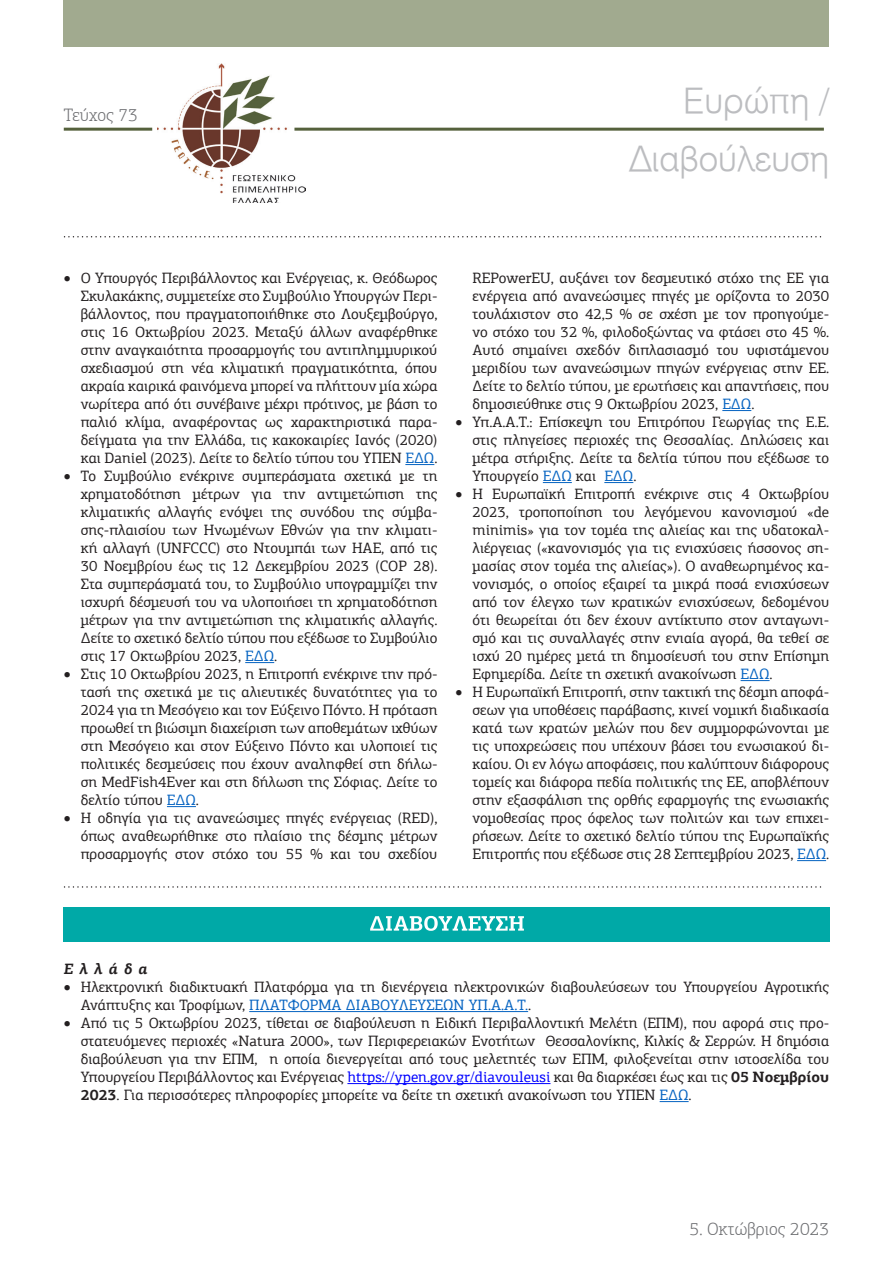
<style>
.page{position:relative;width:893px;height:1263px;background:#fff}
.page>*{position:absolute;margin:0;border:0;box-sizing:border-box;transform-origin:0 0}
.t1{font:34.5px "UN Helvetica Light Normal";color:#bcbdc0}
.t2{font:300 18px "PF Agora Slab Pro";color:#6c6d70}
.t3{font:15px/18px "PF Agora Slab Pro";color:#231f20;text-align:justify}
.t4{font:italic 700 15px "PF Agora Slab Pro";letter-spacing:.415em;color:#231f20}
.s1{color:#0563c1}
.s2{color:#00f}
.s3{font-weight:700}
</style>
<div class="page">
<img style="left:157px;top:64px;width:148px;height:139px">
<hr style="left:64px;top:128px;width:88px;height:3px;background:#55613c">
<hr style="left:294px;top:128px;width:530px;height:3px;background:#55613c">
<div style="left:64px;top:0;width:765px;height:47px;background:#a1aa8f"></div>
<svg style="left:65px;top:236px;width:756px;height:1px"></svg>
<svg style="left:65px;top:886px;width:756px;height:2px"></svg>
<svg style="left:405px;top:464px;width:29px;height:1px"></svg>
<svg style="left:245px;top:662px;width:29px;height:1px"></svg>
<svg style="left:167px;top:806px;width:29px;height:1px"></svg>
<svg style="left:722px;top:410px;width:29px;height:1px"></svg>
<svg style="left:543px;top:482px;width:29px;height:1px"></svg>
<svg style="left:604px;top:482px;width:29px;height:1px"></svg>
<svg style="left:741px;top:680px;width:29px;height:1px"></svg>
<svg style="left:797px;top:860px;width:29px;height:1px"></svg>
<div style="left:64px;top:907px;width:766px;height:35px;background:#00a9a7"></div>
<svg style="left:370px;top:916px;width:154px;height:15px"></svg>
<hr style="left:249px;top:1011px;width:279px;height:1px;background:#0563c1">
<hr style="left:347px;top:1083px;width:203px;height:1px;background:#00f">
<svg style="left:660px;top:1101px;width:29px;height:1px"></svg>
<p class="t2" style="left:64px;top:105px;width:76px">Τεύχος 73</p>
<p class="t1" style="left:683px;top:81px;width:148px">Ευρώπη /</p>
<p class="t1" style="left:629px;top:139px;width:202px">Διαβούλευση</p>
<p class="t3" style="left:81px;top:269px;width:358px;text-indent:-17px">• Ο Υπουργός Περιβάλλοντος και Ενέργειας, κ. Θεόδωρος Σκυλακάκης, συμμετείχε στο Συμβούλιο Υπουργών Περι&shy;βάλλοντος, που πραγματοποιήθηκε στο Λουξεμβούργο, στις 16 Οκτωβρίου 2023. Μεταξύ άλλων αναφέρθηκε στην αναγκαιότητα προσαρμογής του αντιπλημμυρικού σχεδιασμού στη νέα κλιματική πραγματικότητα, όπου ακραία καιρικά φαινόμενα μπορεί να πλήττουν μία χώρα νωρίτερα από ότι συνέβαινε μέχρι πρότινος, με βάση το παλιό κλίμα, αναφέροντας ως χαρακτηριστικά παρα&shy;δείγματα για την Ελλάδα, τις κακοκαιρίες Ιανός (2020) και Daniel (2023). Δείτε το δελτίο τύπου του ΥΠΕΝ <span class="s1">ΕΔΩ</span>.</p>
<p class="t3" style="left:81px;top:467px;width:358px;text-indent:-17px">• Το Συμβούλιο ενέκρινε συμπεράσματα σχετικά με τη χρηματοδότηση μέτρων για την αντιμετώπιση της κλιματικής αλλαγής ενόψει της συνόδου της σύμβα&shy;σης-πλαισίου των Ηνωμένων Εθνών για την κλιματι&shy;κή αλλαγή (UNFCCC) στο Ντουμπάι των ΗΑΕ, από τις 30 Νοεμβρίου έως τις 12 Δεκεμβρίου 2023 (COP 28).<br>Στα συμπεράσματά του, το Συμβούλιο υπογραμμίζει την ισχυρή δέσμευσή του να υλοποιήσει τη χρηματοδότηση μέτρων για την αντιμετώπιση της κλιματικής αλλαγής.<br>Δείτε το σχετικό δελτίο τύπου που εξέδωσε το Συμβούλιο στις 17 Οκτωβρίου 2023, <span class="s1">ΕΔΩ</span>.</p>
<p class="t3" style="left:81px;top:665px;width:358px;text-indent:-17px">• Στις 10 Οκτωβρίου 2023, η Επιτροπή ενέκρινε την πρό&shy;τασή της σχετικά με τις αλιευτικές δυνατότητες για το 2024 για τη Μεσόγειο και τον Εύξεινο Πόντο. Η πρόταση προωθεί τη βιώσιμη διαχείριση των αποθεμάτων ιχθύων στη Μεσόγειο και στον Εύξεινο Πόντο και υλοποιεί τις πολιτικές δεσμεύσεις που έχουν αναληφθεί στη δήλω&shy;ση MedFish4Ever και στη δήλωση της Σόφιας. Δείτε το δελτίο τύπου <span class="s1">ΕΔΩ</span>.</p>
<p class="t3" style="left:81px;top:809px;width:358px;text-indent:-17px">• Η οδηγία για τις ανανεώσιμες πηγές ενέργειας (RED), όπως αναθεωρήθηκε στο πλαίσιο της δέσμης μέτρων προσαρμογής στον στόχο του 55 % και του σχεδίου</p>
<p class="t3" style="left:472px;top:269px;width:358px">REPowerEU, αυξάνει τον δεσμευτικό στόχο της ΕΕ για ενέργεια από ανανεώσιμες πηγές με ορίζοντα το 2030 τουλάχιστον στο 42,5 % σε σχέση με τον προηγούμε&shy;νο στόχο του 32 %, φιλοδοξώντας να φτάσει στο 45 %.<br>Αυτό σημαίνει σχεδόν διπλασιασμό του υφιστάμενου μεριδίου των ανανεώσιμων πηγών ενέργειας στην ΕΕ.<br>Δείτε το δελτίο τύπου, με ερωτήσεις και απαντήσεις, που δημοσιεύθηκε στις 9 Οκτωβρίου 2023, <span class="s1">ΕΔΩ</span>.</p>
<p class="t3" style="left:472px;top:413px;width:358px;text-indent:-17px">• Υπ.Α.Α.Τ.: Επίσκεψη του Επιτρόπου Γεωργίας της Ε.Ε. στις πληγείσες περιοχές της Θεσσαλίας. Δηλώσεις και μέτρα στήριξης. Δείτε τα δελτία τύπου που εξέδωσε το Υπουργείο <span class="s1">ΕΔΩ</span> και <span class="s1">ΕΔΩ</span>.</p>
<p class="t3" style="left:472px;top:485px;width:358px;text-indent:-17px">• Η Ευρωπαϊκή Επιτροπή ενέκρινε στις 4 Οκτωβρίου 2023, τροποποίηση του λεγόμενου κανονισμού «de minimis» για τον τομέα της αλιείας και της υδατοκαλ&shy;λιέργειας («κανονισμός για τις ενισχύσεις ήσσονος ση&shy;μασίας στον τομέα της αλιείας»). Ο αναθεωρημένος κα&shy;νονισμός, ο οποίος εξαιρεί τα μικρά ποσά ενισχύσεων από τον έλεγχο των κρατικών ενισχύσεων, δεδομένου ότι θεωρείται ότι δεν έχουν αντίκτυπο στον ανταγωνι&shy;σμό και τις συναλλαγές στην ενιαία αγορά, θα τεθεί σε ισχύ 20 ημέρες μετά τη δημοσίευσή του στην Επίσημη Εφημερίδα. Δείτε τη σχετική ανακοίνωση <span class="s1">ΕΔΩ</span>.</p>
<p class="t3" style="left:472px;top:683px;width:358px;text-indent:-17px">• Η Ευρωπαϊκή Επιτροπή, στην τακτική της δέσμη αποφά&shy;σεων για υποθέσεις παράβασης, κινεί νομική διαδικασία κατά των κρατών μελών που δεν συμμορφώνονται με τις υποχρεώσεις που υπέχουν βάσει του ενωσιακού δι&shy;καίου. Οι εν λόγω αποφάσεις, που καλύπτουν διάφορους τομείς και διάφορα πεδία πολιτικής της ΕΕ, αποβλέπουν στην εξασφάλιση της ορθής εφαρμογής της ενωσιακής νομοθεσίας προς όφελος των πολιτών και των επιχει&shy;ρήσεων. Δείτε το σχετικό δελτίο τύπου της Ευρωπαϊκής Επιτροπής που εξέδωσε στις 28 Σεπτεμβρίου 2023, <span class="s1">ΕΔΩ</span>.</p>
<p class="t4" style="left:64px;top:960px;width:85px">Ελλάδα</p>
<p class="t3" style="left:81px;top:978px;width:750px;text-indent:-17px">• Ηλεκτρονική διαδικτυακή Πλατφόρμα για τη διενέργεια ηλεκτρονικών διαβουλεύσεων του Υπουργείου Αγροτικής<br>Ανάπτυξης και Τροφίμων, <span class="s1">ΠΛΑΤΦΟΡΜΑ ΔΙΑΒΟΥΛΕΥΣΕΩΝ ΥΠ.Α.Α.Τ.</span>.</p>
<p class="t3" style="left:81px;top:1014px;width:750px;text-indent:-17px">• Από τις 5 Οκτωβρίου 2023, τίθεται σε διαβούλευση η Ειδική Περιβαλλοντική Μελέτη (ΕΠΜ), που αφορά στις προ&shy;στατευόμενες περιοχές «Natura 2000», των Περιφερειακών Ενοτήτων Θεσσαλονίκης, Κιλκίς &amp; Σερρών. Η δημόσια διαβούλευση για την ΕΠΜ, η οποία διενεργείται από τους μελετητές των ΕΠΜ, φιλοξενείται στην ιστοσελίδα του Υπουργείου Περιβάλλοντος και Ενέργειας <span class="s2">https://ypen.gov.gr/diavouleusi</span> και θα διαρκέσει έως και τις <span class="s3">05 Νοεμβρίου 2023</span>. Για περισσότερες πληροφορίες μπορείτε να δείτε τη σχετική ανακοίνωση του ΥΠΕΝ <span class="s1">ΕΔΩ</span>.</p>
<p class="t2" style="left:690px;top:1218px;width:141px">5. Οκτώβριος 2023</p>
</div>
